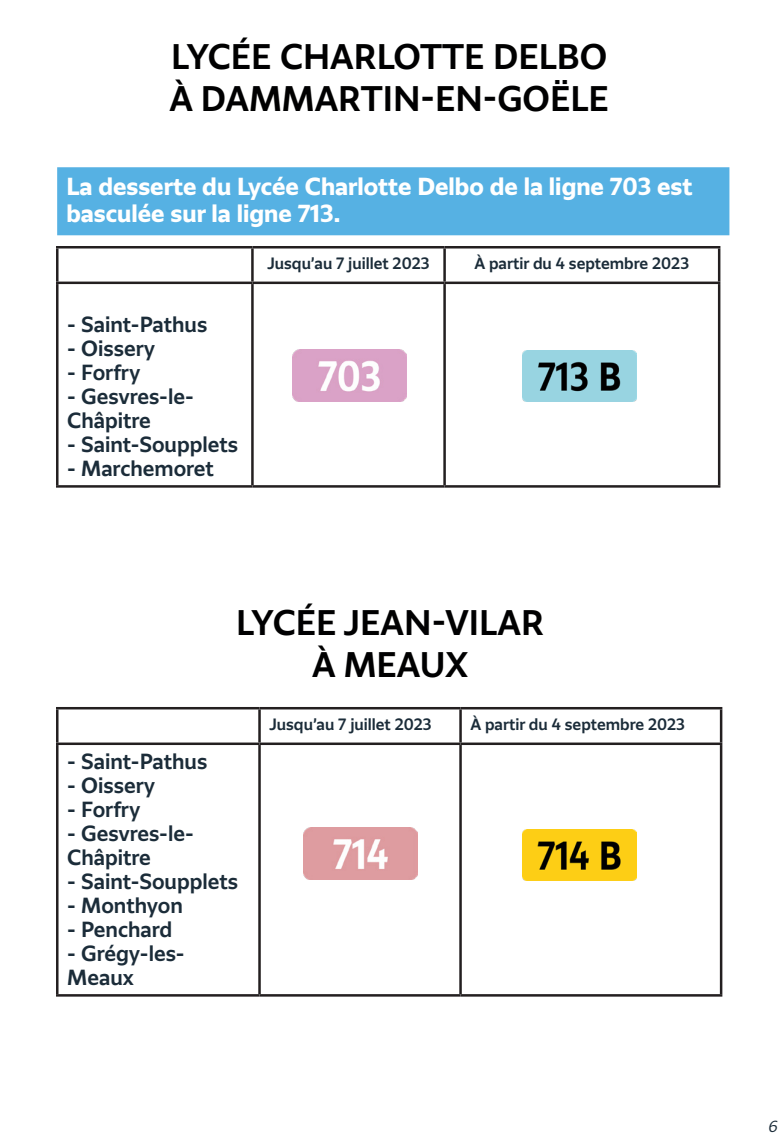
<style>
.page{position:relative;width:780px;height:1134px;background:#fff}
.page>*{position:absolute;margin:0;border:0;box-sizing:border-box;transform-origin:0 0}
.t1{font:500 32.5px "Grand Paris";color:#000001}
.t2{font:700 22.5px/27px "Grand Paris";color:#fff}
.t3{font:500 20px/24px "Grand Paris";color:#1b2c39}
.t4{font:500 15px "Grand Paris";color:#1b2c39}
.t5{font:italic 300 15px "Grand Paris";color:#1b2c39}
</style>
<div class="page">
<hr style="left:56px;top:707px;width:203px;height:2px;background:#231f20">
<hr style="left:56px;top:709px;width:2px;height:33px;background:#231f20">
<hr style="left:259px;top:707px;width:201px;height:2px;background:#231f20">
<hr style="left:258px;top:709px;width:3px;height:33px;background:#231f20">
<hr style="left:460px;top:707px;width:262px;height:2px;background:#231f20">
<hr style="left:459px;top:709px;width:3px;height:33px;background:#231f20">
<hr style="left:719px;top:709px;width:3px;height:33px;background:#231f20">
<hr style="left:56px;top:742px;width:203px;height:3px;background:#231f20">
<hr style="left:56px;top:745px;width:2px;height:249px;background:#231f20">
<hr style="left:259px;top:742px;width:201px;height:3px;background:#231f20">
<hr style="left:258px;top:745px;width:3px;height:249px;background:#231f20">
<hr style="left:460px;top:742px;width:262px;height:3px;background:#231f20">
<hr style="left:459px;top:745px;width:3px;height:249px;background:#231f20">
<hr style="left:719px;top:745px;width:3px;height:249px;background:#231f20">
<hr style="left:56px;top:994px;width:203px;height:3px;background:#231f20">
<hr style="left:259px;top:994px;width:201px;height:3px;background:#231f20">
<hr style="left:460px;top:994px;width:262px;height:3px;background:#231f20">
<img style="left:303px;top:827px;width:115px;height:52px">
<img style="left:522px;top:829px;width:114px;height:51px">
<hr style="left:56px;top:246px;width:196px;height:2px;background:#231f20">
<hr style="left:56px;top:248px;width:2px;height:34px;background:#231f20">
<hr style="left:252px;top:246px;width:192px;height:2px;background:#231f20">
<hr style="left:251px;top:248px;width:3px;height:34px;background:#231f20">
<hr style="left:444px;top:246px;width:276px;height:2px;background:#231f20">
<hr style="left:443px;top:248px;width:3px;height:34px;background:#231f20">
<hr style="left:718px;top:248px;width:2px;height:34px;background:#231f20">
<hr style="left:56px;top:282px;width:196px;height:2px;background:#231f20">
<hr style="left:56px;top:284px;width:2px;height:201px;background:#231f20">
<hr style="left:252px;top:282px;width:192px;height:2px;background:#231f20">
<hr style="left:251px;top:284px;width:3px;height:201px;background:#231f20">
<hr style="left:444px;top:282px;width:276px;height:2px;background:#231f20">
<hr style="left:443px;top:284px;width:3px;height:201px;background:#231f20">
<hr style="left:718px;top:284px;width:2px;height:201px;background:#231f20">
<hr style="left:56px;top:485px;width:196px;height:3px;background:#231f20">
<hr style="left:252px;top:485px;width:192px;height:3px;background:#231f20">
<hr style="left:444px;top:485px;width:276px;height:3px;background:#231f20">
<img style="left:292px;top:349px;width:114px;height:52px">
<img style="left:522px;top:351px;width:114px;height:50px">
<div style="left:57px;top:167px;width:672px;height:68px;background:#56b1e3;border:2px solid #56b1e3"></div>
<p class="t1" style="left:171px;top:35px;width:437px">LYCÉE CHARLOTTE DELBO</p>
<p class="t1" style="left:169px;top:77px;width:441px">À DAMMARTIN-EN-GOËLE</p>
<p class="t2" style="left:66px;top:173px;width:627px">La desserte du Lycée Charlotte Delbo de la ligne 703 est basculée sur la ligne 713.</p>
<p class="t3" style="left:67px;top:312px;width:142px">- Saint-Pathus</p>
<p class="t3" style="left:67px;top:336px;width:89px">- Oissery</p>
<p class="t3" style="left:67px;top:360px;width:75px">- Forfry</p>
<p class="t3" style="left:67px;top:384px;width:128px">- Gesvres-le-</p>
<p class="t3" style="left:67px;top:408px;width:85px">Châpitre</p>
<p class="t3" style="left:67px;top:432px;width:172px">- Saint-Soupplets</p>
<p class="t3" style="left:67px;top:456px;width:148px">- Marchemoret</p>
<p class="t4" style="left:267px;top:253px;width:164px">Jusqu’au 7 juillet 2023</p>
<p class="t4" style="left:474px;top:253px;width:216px">À partir du 4 septembre 2023</p>
<p class="t1" style="left:236px;top:601px;width:309px">LYCÉE JEAN-VILAR</p>
<p class="t1" style="left:312px;top:643px;width:157px">À MEAUX</p>
<p class="t3" style="left:67px;top:749px;width:142px">- Saint-Pathus</p>
<p class="t3" style="left:67px;top:773px;width:89px">- Oissery</p>
<p class="t3" style="left:67px;top:797px;width:75px">- Forfry</p>
<p class="t3" style="left:67px;top:821px;width:128px">- Gesvres-le-</p>
<p class="t3" style="left:67px;top:845px;width:85px">Châpitre</p>
<p class="t3" style="left:67px;top:869px;width:172px">- Saint-Soupplets</p>
<p class="t3" style="left:67px;top:893px;width:117px">- Monthyon</p>
<p class="t3" style="left:67px;top:917px;width:107px">- Penchard</p>
<p class="t3" style="left:67px;top:941px;width:119px">- Grégy-les-<br>Meaux</p>
<p class="t4" style="left:269px;top:714px;width:164px">Jusqu’au 7 juillet 2023</p>
<p class="t4" style="left:470px;top:714px;width:216px">À partir du 4 septembre 2023</p>
<p class="t5" style="left:768px;top:1117px;width:11px">6</p>
</div>
